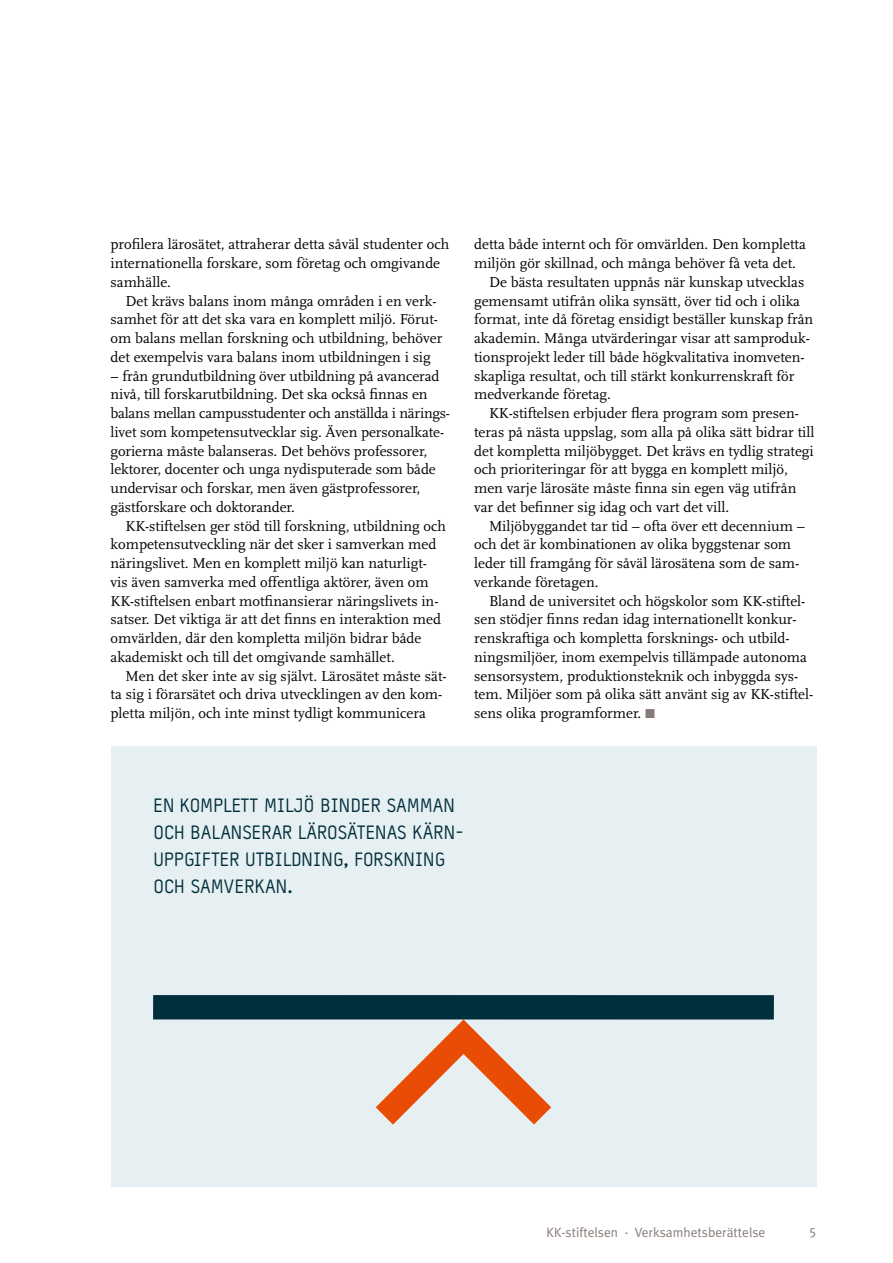
<style>
.page{position:relative;width:893px;height:1263px;background:#fff}
.page>*{position:absolute;margin:0;border:0;box-sizing:border-box;transform-origin:0 0}
.t1{font:19.5px/27px "Typestar";color:#002f3c}
.t2{font:15px/18.8px "Scala";color:#000}
.t3{font:13.5px "Meta Plus Normal";color:#877b76}
.t4{font:13.5px "Meta Plus Normal Caps";color:#877b76}
.s1{font-family:"European Pi Three";color:#877b76}
</style>
<div class="page">
<div style="left:111px;top:746px;width:705px;height:440px;background:#e6eff2"></div>
<svg style="left:153px;top:995px;width:621px;height:129px"></svg>
<p class="t2" style="left:111px;top:235px;width:340px">profilera lärosätet, attraherar detta såväl studenter och internationella forskare, som företag och omgivande samhälle.</p>
<p class="t2" style="left:111px;top:292px;width:333px;text-indent:15px">Det krävs balans inom många områden i en verk&shy;samhet för att det ska vara en komplett miljö. Förut&shy;om balans mellan forskning och utbildning, behöver det exempelvis vara balans inom utbildningen i sig</p>
<p class="t2" style="left:111px;top:367px;width:340px">– från grundutbildning över utbildning på avancerad nivå, till forskarutbildning. Det ska också finnas en balans mellan campusstudenter och anställda i närings&shy;livet som kompetensutvecklar sig. Även personalkate&shy;gorierna måste balanseras. Det behövs professorer, lektorer, docenter och unga nydisputerade som både undervisar och forskar, men även gästprofessorer, gästforskare och doktorander.</p>
<p class="t2" style="left:111px;top:517px;width:337px;text-indent:15px">KK-stiftelsen ger stöd till forskning, utbildning och kompetensutveckling när det sker i samverkan med näringslivet. Men en komplett miljö kan naturligt&shy;vis även samverka med offentliga aktörer, även om KK-stiftelsen enbart motfinansierar näringslivets in&shy;satser. Det viktiga är att det finns en interaktion med omvärlden, där den kompletta miljön bidrar både akademiskt och till det omgivande samhället.</p>
<p class="t2" style="left:111px;top:667px;width:338px;text-indent:15px">Men det sker inte av sig självt. Lärosätet måste sät&shy;ta sig i förarsätet och driva utvecklingen av den kom&shy;pletta miljön, och inte minst tydligt kommunicera</p>
<p class="t2" style="left:474px;top:235px;width:333px">detta både internt och för omvärlden. Den kompletta</p>
<p class="t2" style="left:474px;top:254px;width:323px">miljön gör skillnad, och många behöver få veta det.</p>
<p class="t2" style="left:489px;top:273px;width:317px">De bästa resultaten uppnås när kunskap utvecklas</p>
<p class="t2" style="left:474px;top:292px;width:328px">gemensamt utifrån olika synsätt, över tid och i olika</p>
<p class="t2" style="left:474px;top:310px;width:341px">format, inte då företag ensidigt beställer kunskap från</p>
<p class="t2" style="left:474px;top:329px;width:337px">akademin. Många utvärderingar visar att samproduk-</p>
<p class="t2" style="left:474px;top:348px;width:332px">tionsprojekt leder till både högkvalitativa inomveten-</p>
<p class="t2" style="left:474px;top:367px;width:322px">skapliga resultat, och till stärkt konkurrenskraft för</p>
<p class="t2" style="left:474px;top:385px;width:138px">medverkande företag.</p>
<p class="t2" style="left:489px;top:404px;width:310px">KK-stiftelsen erbjuder flera program som presen-</p>
<p class="t2" style="left:474px;top:423px;width:342px">teras på nästa uppslag, som alla på olika sätt bidrar till</p>
<p class="t2" style="left:474px;top:442px;width:341px">det kompletta miljöbygget. Det krävs en tydlig strategi</p>
<p class="t2" style="left:474px;top:460px;width:315px">och prioriteringar för att bygga en komplett miljö,</p>
<p class="t2" style="left:474px;top:479px;width:324px">men varje lärosäte måste finna sin egen väg utifrån</p>
<p class="t2" style="left:474px;top:498px;width:257px">var det befinner sig idag och vart det vill.</p>
<p class="t2" style="left:489px;top:517px;width:317px">Miljöbyggandet tar tid – ofta över ett decennium –</p>
<p class="t2" style="left:474px;top:535px;width:319px">och det är kombinationen av olika byggstenar som</p>
<p class="t2" style="left:474px;top:554px;width:325px">leder till framgång för såväl lärosätena som de sam-</p>
<p class="t2" style="left:474px;top:573px;width:126px">verkande företagen.</p>
<p class="t2" style="left:489px;top:592px;width:318px">Bland de universitet och högskolor som KK-stiftel-</p>
<p class="t2" style="left:474px;top:610px;width:324px">sen stödjer finns redan idag internationellt konkur-</p>
<p class="t2" style="left:474px;top:629px;width:317px">renskraftiga och kompletta forsknings- och utbild-</p>
<p class="t2" style="left:474px;top:648px;width:334px">ningsmiljöer, inom exempelvis tillämpade autonoma</p>
<p class="t2" style="left:474px;top:667px;width:325px">sensorsystem, produktionsteknik och inbyggda sys-</p>
<p class="t2" style="left:474px;top:685px;width:341px">tem. Miljöer som på olika sätt använt sig av KK-stiftel-</p>
<p class="t2" style="left:474px;top:704px;width:182px">sens olika programformer. <span class="s1">K</span></p>
<h1 class="t1" style="left:153px;top:792px;width:312px">EN KOMPLETT MILJÖ BINDER SAMMAN<br>OCH BALANSERAR LÄROSÄTENAS KÄRN-<br>UPPGIFTER UTBILDNING, FORSKNING<br>OCH SAMVERKAN.</h1>
<p class="t3" style="left:547px;top:1225px;width:220px">KK-stiftelsen · Verksamhetsberättelse</p>
<p class="t4" style="left:809px;top:1225px;width:9px">5</p>
</div>
